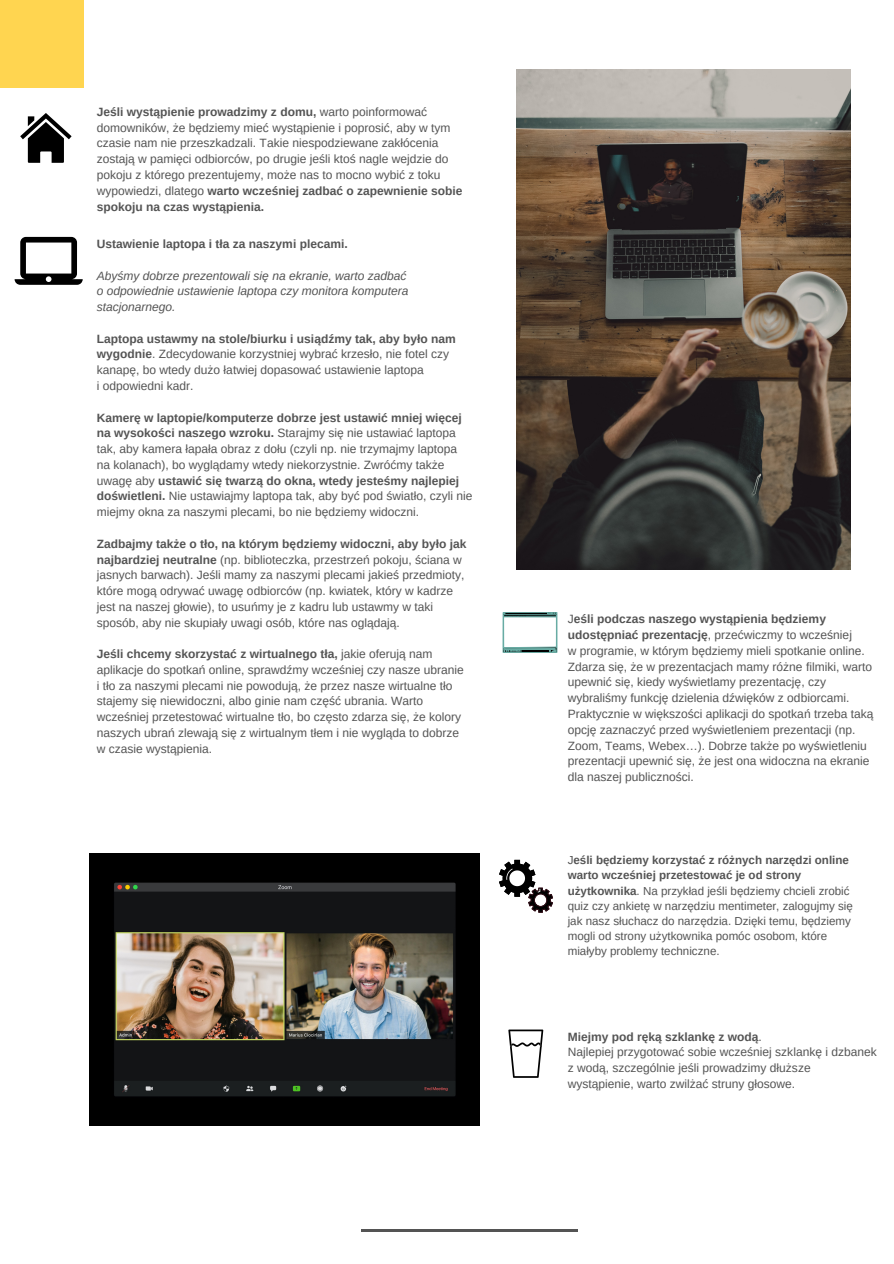
<style>
.page{position:relative;width:894px;height:1264px;background:#fff}
.page>*{position:absolute;margin:0;border:0;box-sizing:border-box;transform-origin:0 0}
.t1{font:12px/15.8px "Arimo";color:#545454}
.t2{font:700 12px/15.8px "Arimo";color:#545454}
.t3{font:italic 12px/15.8px "Arimo";color:#545454}
.t4{font:11.55px/15.1px "Arimo";color:#545454}
.s1{font-weight:700}
.s2{font-weight:400}
</style>
<div class="page">
<div style="left:0;top:0;width:84px;height:88px;background:#ffd550"></div>
<hr style="left:361px;top:1229px;width:216px;height:2px;background:#545454">
<svg style="left:20px;top:113px;width:52px;height:50px"></svg>
<svg style="left:15px;top:237px;width:68px;height:48px"></svg>
<img style="left:517px;top:70px;width:333px;height:500px">
<img style="left:89px;top:853px;width:390px;height:272px">
<svg style="left:503px;top:612px;width:54px;height:40px"></svg>
<svg style="left:499px;top:859px;width:54px;height:53px"></svg>
<svg style="left:508px;top:1029px;width:35px;height:48px"></svg>
<p class="t1" style="left:97px;top:104px;width:367px"><span class="s1">Jeśli wystąpienie prowadzimy z domu,</span> warto poinformować domowników, że będziemy mieć wystąpienie i poprosić, aby w tym czasie nam nie przeszkadzali. Takie niespodziewane zakłócenia zostają w pamięci odbiorców, po drugie jeśli ktoś nagle wejdzie do pokoju z którego prezentujemy, może nas to mocno wybić z toku wypowiedzi, dlatego <span class="s1">warto wcześniej zadbać o zapewnienie sobie spokoju na czas wystąpienia.</span></p>
<p class="t2" style="left:97px;top:236px;width:252px">Ustawienie laptopa i tła za naszymi plecami.</p>
<p class="t3" style="left:97px;top:267px;width:311px">Abyśmy dobrze prezentowali się na ekranie, warto zadbać</p>
<p class="t3" style="left:97px;top:283px;width:313px">o odpowiednie ustawienie laptopa czy monitora komputera stacjonarnego.</p>
<p class="t1" style="left:97px;top:331px;width:360px"><span class="s1">Laptopa ustawmy na stole/biurku i usiądźmy tak, aby było nam wygodnie</span>. Zdecydowanie korzystniej wybrać krzesło, nie fotel czy kanapę, bo wtedy dużo łatwiej dopasować ustawienie laptopa</p>
<p class="t1" style="left:97px;top:378px;width:98px">i odpowiedni kadr.</p>
<p class="t1" style="left:97px;top:409px;width:377px"><span class="s1">Kamerę w laptopie/komputerze dobrze jest ustawić mniej więcej na wysokości naszego wzroku.</span> Starajmy się nie ustawiać laptopa tak, aby kamera łapała obraz z dołu (czyli np. nie trzymajmy laptopa na kolanach), bo wyglądamy wtedy niekorzystnie. Zwróćmy także uwagę aby <span class="s1">ustawić się twarzą do okna, wtedy jesteśmy najlepiej doświetleni.</span> Nie ustawiajmy laptopa tak, aby być pod światło, czyli nie miejmy okna za naszymi plecami, bo nie będziemy widoczni.</p>
<p class="t1" style="left:97px;top:535px;width:371px"><span class="s1">Zadbajmy także o tło, na którym będziemy widoczni, aby było jak najbardziej neutralne</span> (np. biblioteczka, przestrzeń pokoju, ściana w jasnych barwach). Jeśli mamy za naszymi plecami jakieś przedmioty, które mogą odrywać uwagę odbiorców (np. kwiatek, który w kadrze jest na naszej głowie), to usuńmy je z kadru lub ustawmy w taki sposób, aby nie skupiały uwagi osób, które nas oglądają.</p>
<p class="t1" style="left:97px;top:646px;width:368px"><span class="s1">Jeśli chcemy skorzystać z wirtualnego tła,</span> jakie oferują nam aplikacje do spotkań online, sprawdźmy wcześniej czy nasze ubranie</p>
<p class="t1" style="left:97px;top:677px;width:366px">i tło za naszymi plecami nie powodują, że przez nasze wirtualne tło stajemy się niewidoczni, albo ginie nam część ubrania. Warto wcześniej przetestować wirtualne tło, bo często zdarza się, że kolory naszych ubrań zlewają się z wirtualnym tłem i nie wygląda to dobrze</p>
<p class="t1" style="left:97px;top:740px;width:117px">w czasie wystąpienia.</p>
<p class="t2" style="left:567px;top:611px;width:286px"><span class="s2">J</span>eśli podczas naszego wystąpienia będziemy udostępniać prezentację<span class="s2">, przećwiczmy to wcześniej</span></p>
<p class="t1" style="left:567px;top:643px;width:307px">w programie, w którym będziemy mieli spotkanie online.<br>Zdarza się, że w prezentacjach mamy różne filmiki, warto upewnić się, kiedy wyświetlamy prezentację, czy wybraliśmy funkcję dzielenia dźwięków z odbiorcami.<br>Praktycznie w większości aplikacji do spotkań trzeba taką opcję zaznaczyć przed wyświetleniem prezentacji (np.<br>Zoom, Teams, Webex…). Dobrze także po wyświetleniu prezentacji upewnić się, że jest ona widoczna na ekranie dla naszej publiczności.</p>
<p class="t4" style="left:567px;top:852px;width:286px">J<span class="s1">eśli będziemy korzystać z różnych narzędzi online warto wcześniej przetestować je od strony użytkownika</span>. Na przykład jeśli będziemy chcieli zrobić quiz czy ankietę w narzędziu mentimeter, zalogujmy się jak nasz słuchacz do narzędzia. Dzięki temu, będziemy mogli od strony użytkownika pomóc osobom, które miałyby problemy techniczne.</p>
<p class="t2" style="left:567px;top:1028px;width:196px">Miejmy pod ręką szklankę z wodą<span class="s2">.</span></p>
<p class="t1" style="left:567px;top:1044px;width:310px">Najlepiej przygotować sobie wcześniej szklankę i dzbanek z wodą, szczególnie jeśli prowadzimy dłuższe wystąpienie, warto zwilżać struny głosowe.</p>
</div>
